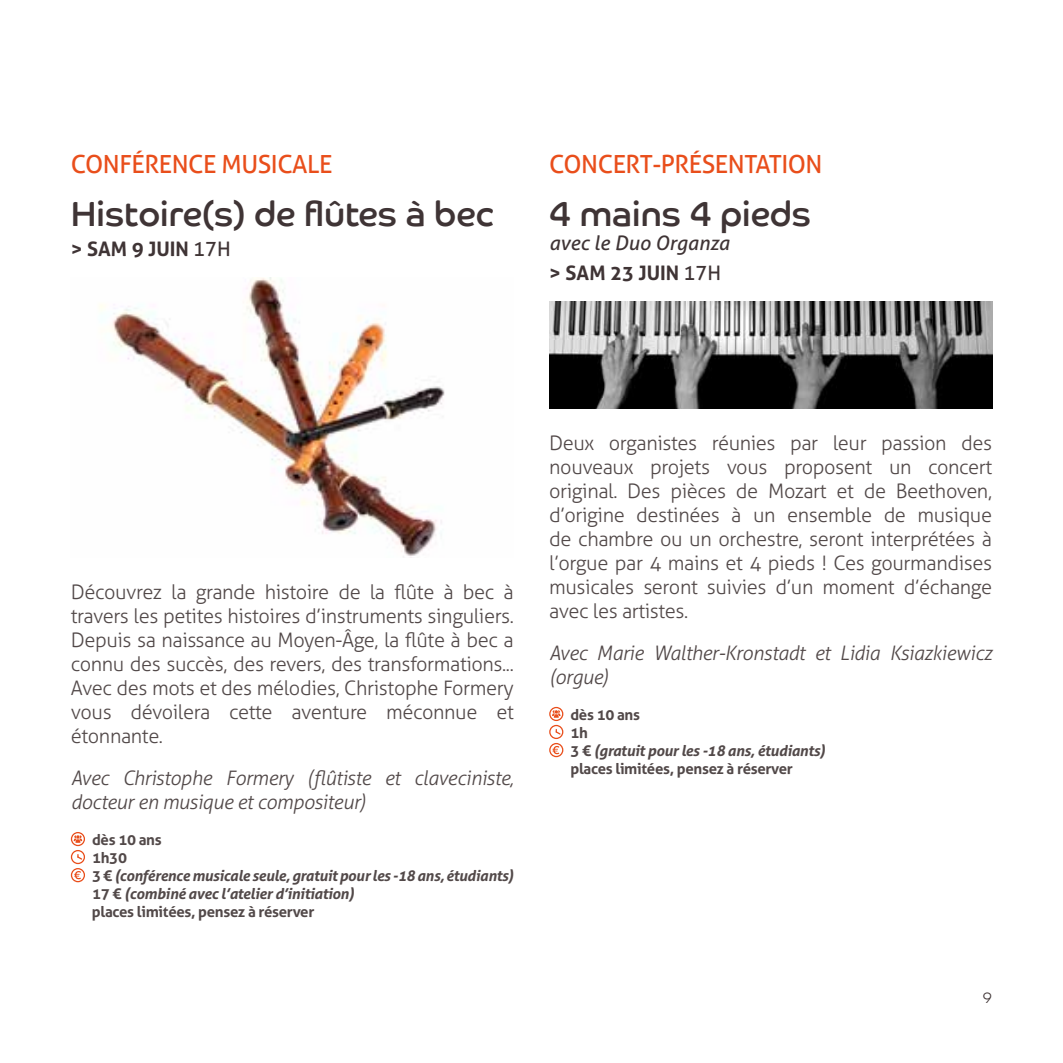
<style>
.page{position:relative;width:1063px;height:1063px;background:#fff}
.page>*{position:absolute;margin:0;border:0;box-sizing:border-box;transform-origin:0 0}
.t1{font:35px "Co Headline";color:#3f3435}
.t2{font:25px "Aller";letter-spacing:-.02em;color:#e94e1b}
.t3{font:300 20px/24px "Aller";letter-spacing:-.02em;color:#524949;text-align:justify}
.t4{font:italic 300 20px/24px "Aller";letter-spacing:-.02em;color:#524949}
.t5{font:italic 20px/30px "Aller";color:#3f3435}
.t6{font:700 20px "Aller";color:#3f3435}
.t7{font:italic 700 15px/18px "Aller";letter-spacing:-.02em;color:#524949}
.t8{font:700 15px/18px "Aller";letter-spacing:-.02em;color:#524949}
.t9{font:300 15px "Co Headline";color:#3f3435}
.s1{font-weight:400}
.s2{font-weight:700;font-style:normal}
.s3{font-style:normal}
.s4{font-style:italic}
</style>
<div class="page">
<img style="left:99px;top:278px;width:346px;height:280px">
<img style="left:549px;top:302px;width:443px;height:107px">
<svg style="left:71px;top:832px;width:14px;height:50px"></svg>
<svg style="left:549px;top:707px;width:14px;height:50px"></svg>
<p class="t2" style="left:71px;top:149px;width:263px">CONFÉRENCE MUSICALE</p>
<h1 class="t1" style="left:71px;top:194px;width:424px">Histoire(s) de flûtes à bec</h1>
<p class="t6" style="left:71px;top:237px;width:162px">&gt; SAM 9 JUIN <span class="s1">17H</span></p>
<p class="t2" style="left:549px;top:149px;width:275px">CONCERT-PRÉSENTATION</p>
<h1 class="t1" style="left:549px;top:194px;width:263px">4 mains 4 pieds</h1>
<p class="t5" style="left:549px;top:228px;width:182px">avec le Duo Organza <span class="s2">&gt; SAM 23 JUIN</span> <span class="s3">17H</span></p>
<p class="t3" style="left:71px;top:580px;width:444px">Découvrez la grande histoire de la flûte à bec à travers les petites histoires d’instruments singuliers.<br>Depuis sa naissance au Moyen-Âge, la flûte à bec a connu des succès, des revers, des transformations...<br>Avec des mots et des mélodies, Christophe Formery vous dévoilera cette aventure méconnue et étonnante.</p>
<p class="t4" style="left:71px;top:766px;width:444px">Avec Christophe Formery (flûtiste et claveciniste, docteur en musique et compositeur)</p>
<p class="t7" style="left:92px;top:830px;width:423px"><span class="s3">dès 10 ans<br>1h30<br>3 €</span> (conférence musicale seule, gratuit pour les -18 ans, étudiants)<br><span class="s3">17 €</span> (combiné avec l’atelier d’initiation)<br><span class="s3">places limitées, pensez à réserver</span></p>
<p class="t3" style="left:549px;top:431px;width:444px">Deux organistes réunies par leur passion des nouveaux projets vous proposent un concert original. Des pièces de Mozart et de Beethoven, d’origine destinées à un ensemble de musique de chambre ou un orchestre, seront interprétées à l’orgue par 4 mains et 4 pieds ! Ces gourmandises musicales seront suivies d’un moment d’échange avec les artistes.</p>
<p class="t4" style="left:549px;top:641px;width:444px">Avec Marie Walther-Kronstadt et Lidia Ksiazkiewicz (orgue)</p>
<p class="t8" style="left:570px;top:705px;width:257px">dès 10 ans<br>1h<br>3 € <span class="s4">(gratuit pour les -18 ans, étudiants) </span>places limitées, pensez à réserver</p>
<p class="t9" style="left:983px;top:989px;width:11px">9</p>
</div>
